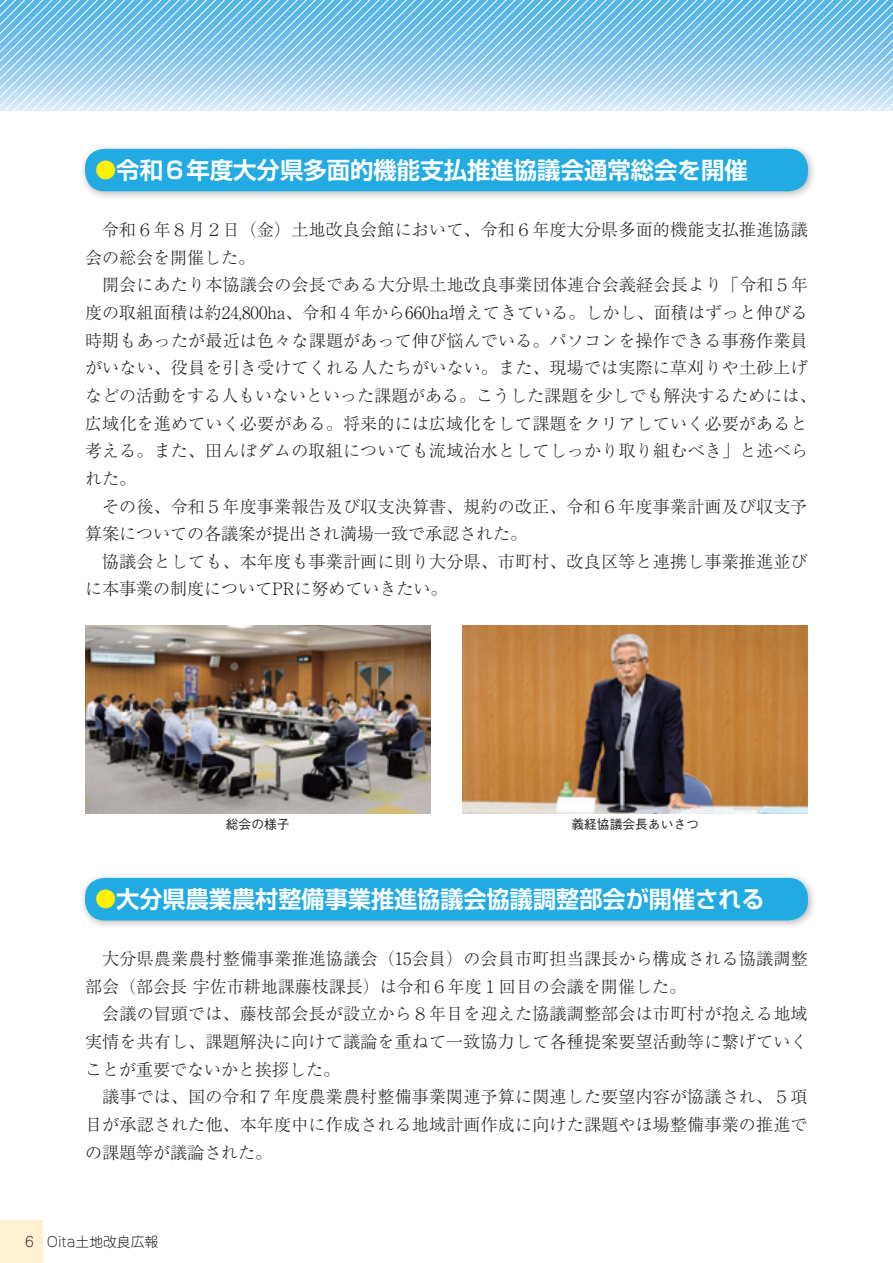
<style>
.page{position:relative;width:893px;height:1263px;background:#fff}
.page>*{position:absolute;margin:0;border:0;box-sizing:border-box;transform-origin:0 0}
.t1{font:700 23.4px "Shin Go Pr 5 De";color:#fff}
.t2{font:300 16.95px/27.6px "Ryumin Pr 5";letter-spacing:.01em;color:#231f20}
.t3{font:300 13.8px "Jun 101 Pro";color:#231f20}
.t4{font:500 12.75px "Gothic BBB Pr 5";color:#231f20}
.s1{font-size:21.3px;color:#fff101}
</style>
<div class="page">
<svg style="left:0;top:0;width:893px;height:111px;background:#9ad0ef"></svg>
<div style="left:79px;top:143px;width:738px;height:57px;background:#231f20;opacity:.3"></div>
<div style="left:85px;top:149px;width:723px;height:42px;background:#22abe2;border-radius:20px"></div>
<div style="left:79px;top:872px;width:738px;height:57px;background:#231f20;opacity:.3"></div>
<div style="left:85px;top:878px;width:723px;height:42px;background:#22abe2;border-radius:20px"></div>
<img style="left:85px;top:626px;width:346px;height:187px">
<img style="left:462px;top:626px;width:346px;height:187px">
<div style="left:0;top:1220px;width:43px;height:43px;background:#fef0d0"></div>
<h1 class="t1" style="left:95px;top:151px;width:654px"><span class="s1">●</span>令和６年度大分県多面的機能支払推進協議会通常総会を開催</h1>
<p class="t2" style="left:85px;top:215px;width:724px;text-indent:17px">令和６年８月２日（金）土地改良会館において、令和６年度大分県多面的機能支払推進協議会の総会を開催した。</p>
<p class="t2" style="left:85px;top:270px;width:733px;text-indent:17px">開会にあたり本協議会の会長である大分県土地改良事業団体連合会義経会長より「令和５年度の取組面積は約24,800ha、令和４年から660ha増えてきている。しかし、面積はずっと伸びる時期もあったが最近は色々な課題があって伸び悩んでいる。パソコンを操作できる事務作業員がいない、役員を引き受けてくれる人たちがいない。また、現場では実際に草刈りや土砂上げなどの活動をする人もいないといった課題がある。こうした課題を少しでも解決するためには、広域化を進めていく必要がある。将来的には広域化をして課題をクリアしていく必要があると考える。また、田んぼダムの取組についても流域治水としてしっかり取り組むべき」と述べられた。</p>
<p class="t2" style="left:85px;top:491px;width:724px;text-indent:17px">その後、令和５年度事業報告及び収支決算書、規約の改正、令和６年度事業計画及び収支予算案についての各議案が提出され満場一致で承認された。</p>
<p class="t2" style="left:85px;top:546px;width:724px;text-indent:17px">協議会としても、本年度も事業計画に則り大分県、市町村、改良区等と連携し事業推進並びに本事業の制度についてPRに努めていきたい。</p>
<p class="t4" style="left:226px;top:814px;width:65px">総会の様子</p>
<p class="t4" style="left:571px;top:814px;width:129px">義経協議会長あいさつ</p>
<h1 class="t1" style="left:95px;top:880px;width:671px"><span class="s1">●</span>大分県農業農村整備事業推進協議会協議調整部会が開催される</h1>
<p class="t2" style="left:85px;top:944px;width:724px">　大分県農業農村整備事業推進協議会（15会員）の会員市町担当課長から構成される協議調整部会（部会長 宇佐市耕地課藤枝課長）は令和６年度１回目の会議を開催した。<br>　会議の冒頭では、藤枝部会長が設立から８年目を迎えた協議調整部会は市町村が抱える地域実情を共有し、課題解決に向けて議論を重ねて一致協力して各種提案要望活動等に繋げていくことが重要でないかと挨拶した。<br>　議事では、国の令和７年度農業農村整備事業関連予算に関連した要望内容が協議され、５項目が承認された他、本年度中に作成される地域計画作成に向けた課題やほ場整備事業の推進での課題等が議論された。</p>
<p class="t3" style="left:25px;top:1231px;width:135px">6 Oita土地改良広報</p>
</div>
